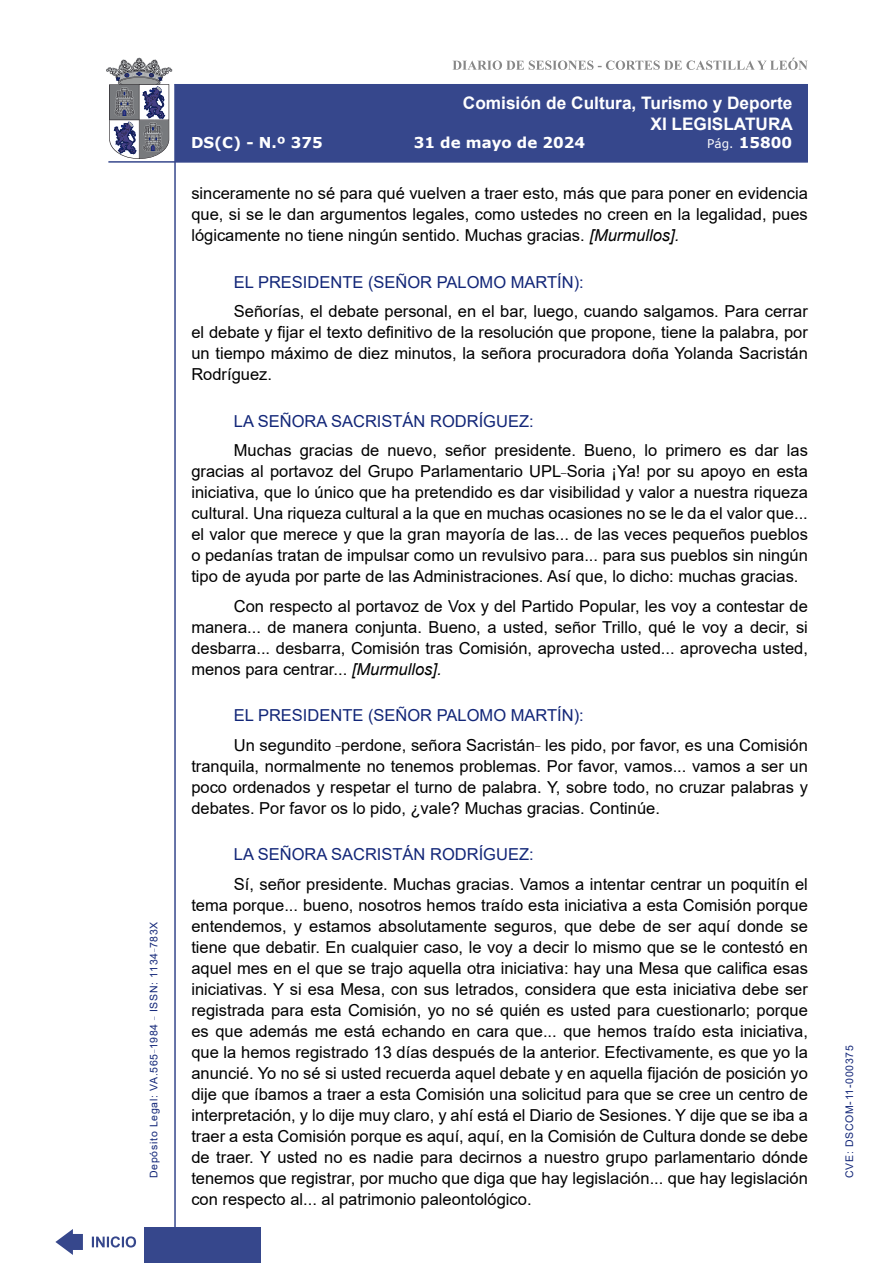
<style>
.page{position:relative;width:893px;height:1263px;background:#fff}
.page>*{position:absolute;margin:0;border:0;box-sizing:border-box;transform-origin:0 0}
.t1{font:700 17.25px/20.7px "Arial";color:#fff;text-align:right}
.t2{font:16.5px/21px "Arial";color:#000;text-align:justify}
.Orador{font:16.5px "Arial";color:#122678}
.t3{font:700 15px "Verdana";color:#fff}
.t4{font:10.5px "Arial";letter-spacing:.065em;color:#122678}
.s1{font-weight:400;font-size:12px}
.s2{font-style:italic}
</style>
<div class="page">
<svg style="left:452px;top:58px;width:356px;height:12px"></svg>
<hr style="left:174px;top:84px;width:2px;height:1179px;background:#36478c">
<div style="left:144px;top:1227px;width:117px;height:36px;background:#36478c"></div>
<div style="left:175px;top:84px;width:633px;height:78px;background:#36478c"></div>
<hr style="left:108px;top:161px;width:700px;height:2px;background:#36478c">
<svg style="left:92px;top:1236px;width:44px;height:11px"></svg>
<svg style="left:55px;top:1229px;width:28px;height:26px"></svg>
<svg style="left:106px;top:58px;width:66px;height:101px"></svg>
<p class="t4" style="left:146px;top:1178px;width:258px;rotate:-90deg">Depósito Legal: VA.565<sup>_</sup>1984 <sup>_</sup> ISSN: 1134<sup>_</sup>783X</p>
<p class="t1" style="left:463px;top:93px;width:332px">Comisión de Cultura, Turismo y Deporte<br>XI LEGISLATURA</p>
<p class="t3" style="left:191px;top:132px;width:133px">DS(C) - N.º 375</p>
<p class="t3" style="left:414px;top:132px;width:173px">31 de mayo de 2024</p>
<p class="t3" style="left:707px;top:132px;width:86px"><span class="s1">Pág.</span> 15800</p>
<p class="t2" style="left:191px;top:183px;width:618px">sinceramente no sé para qué vuelven a traer esto, más que para poner en evidencia que, si se le dan argumentos legales, como ustedes no creen en la legalidad, pues lógicamente no tiene ningún sentido. Muchas gracias. <span class="s2">[Murmullos].</span></p>
<p class="Orador" style="left:234px;top:270px;width:351px">EL PRESIDENTE (SEÑOR PALOMO MARTÍN):</p>
<p class="t2" style="left:191px;top:301px;width:618px;text-indent:43px">Señorías, el debate personal, en el bar, luego, cuando salgamos. Para cerrar el debate y fijar el texto definitivo de la resolución que propone, tiene la palabra, por un tiempo máximo de diez minutos, la señora procuradora doña Yolanda Sacristán Rodríguez.</p>
<p class="Orador" style="left:234px;top:409px;width:301px">LA SEÑORA SACRISTÁN RODRÍGUEZ:</p>
<p class="t2" style="left:191px;top:440px;width:618px;text-indent:43px">Muchas gracias de nuevo, señor presidente. Bueno, lo primero es dar las gracias al portavoz del Grupo Parlamentario UPL<sup>_</sup>Soria ¡Ya! por su apoyo en esta iniciativa, que lo único que ha pretendido es dar visibilidad y valor a nuestra riqueza cultural. Una riqueza cultural a la que en muchas ocasiones no se le da el valor que... el valor que merece y que la gran mayoría de las... de las veces pequeños pueblos o pedanías tratan de impulsar como un revulsivo para... para sus pueblos sin ningún tipo de ayuda por parte de las Administraciones. Así que, lo dicho: muchas gracias.</p>
<p class="t2" style="left:191px;top:595px;width:618px;text-indent:43px">Con respecto al portavoz de Vox y del Partido Popular, les voy a contestar de manera... de manera conjunta. Bueno, a usted, señor Trillo, qué le voy a decir, si desbarra... desbarra, Comisión tras Comisión, aprovecha usted... aprovecha usted, menos para centrar... <span class="s2">[Murmullos].</span></p>
<p class="Orador" style="left:234px;top:704px;width:351px">EL PRESIDENTE (SEÑOR PALOMO MARTÍN):</p>
<p class="t2" style="left:191px;top:734px;width:618px;text-indent:43px">Un segundito <sup>_</sup>perdone, señora Sacristán<sup>_</sup> les pido, por favor, es una Comisión tranquila, normalmente no tenemos problemas. Por favor, vamos... vamos a ser un poco ordenados y respetar el turno de palabra. Y, sobre todo, no cruzar palabras y debates. Por favor os lo pido, ¿vale? Muchas gracias. Continúe.</p>
<p class="Orador" style="left:234px;top:843px;width:301px">LA SEÑORA SACRISTÁN RODRÍGUEZ:</p>
<p class="t2" style="left:191px;top:873px;width:618px;text-indent:43px">Sí, señor presidente. Muchas gracias. Vamos a intentar centrar un poquitín el tema porque... bueno, nosotros hemos traído esta iniciativa a esta Comisión porque entendemos, y estamos absolutamente seguros, que debe de ser aquí donde se tiene que debatir. En cualquier caso, le voy a decir lo mismo que se le contestó en aquel mes en el que se trajo aquella otra iniciativa: hay una Mesa que califica esas iniciativas. Y si esa Mesa, con sus letrados, considera que esta iniciativa debe ser registrada para esta Comisión, yo no sé quién es usted para cuestionarlo; porque es que además me está echando en cara que... que hemos traído esta iniciativa, que la hemos registrado 13 días después de la anterior. Efectivamente, es que yo la anuncié. Yo no sé si usted recuerda aquel debate y en aquella fijación de posición yo dije que íbamos a traer a esta Comisión una solicitud para que se cree un centro de interpretación, y lo dije muy claro, y ahí está el Diario de Sesiones. Y dije que se iba a traer a esta Comisión porque es aquí, aquí, en la Comisión de Cultura donde se debe de traer. Y usted no es nadie para decirnos a nuestro grupo parlamentario dónde tenemos que registrar, por mucho que diga que hay legislación... que hay legislación con respecto al... al patrimonio paleontológico.</p>
<p class="t4" style="left:842px;top:1178px;width:134px;rotate:-90deg">CVE: DSCOM-11-000375</p>
</div>
